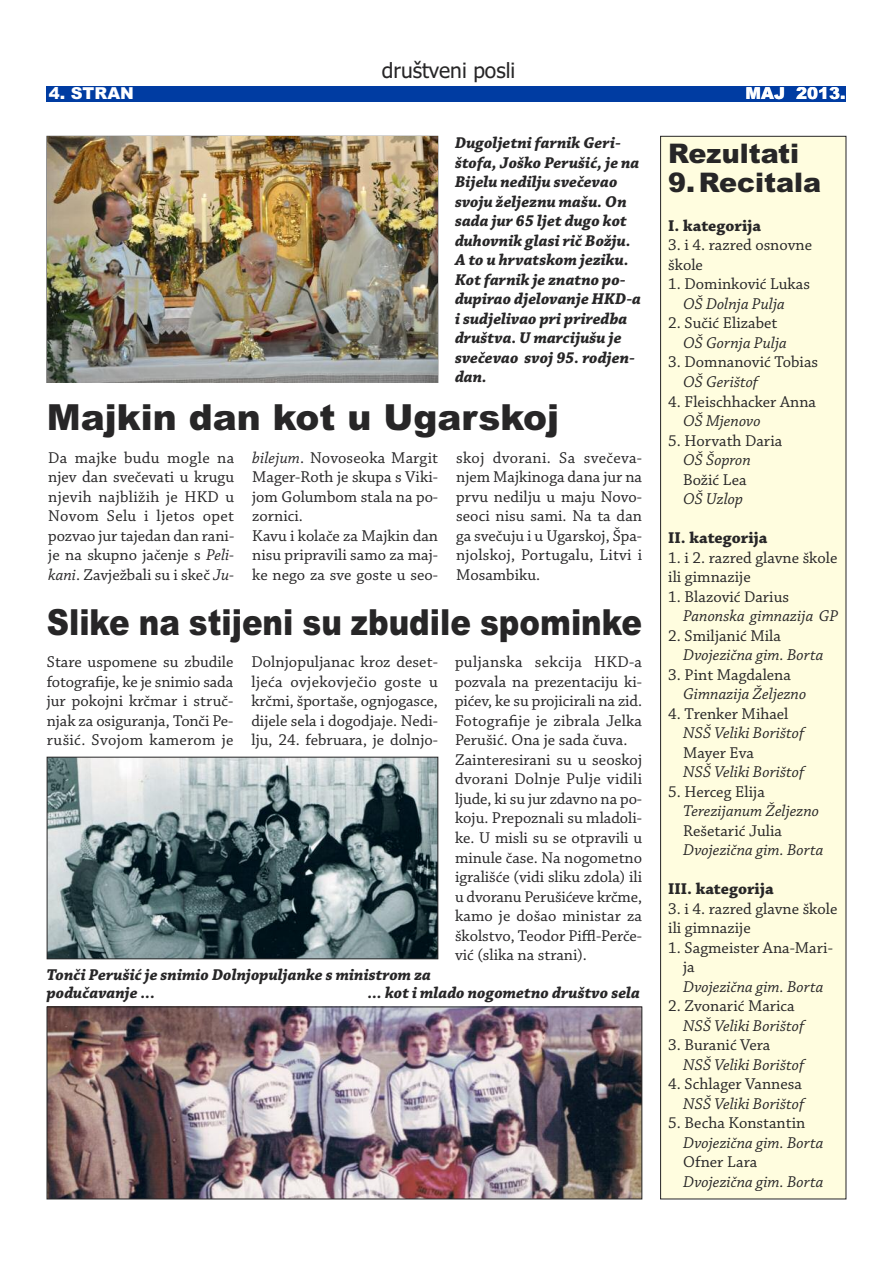
<style>
.page{position:relative;width:893px;height:1263px;background:#fff}
.page>*{position:absolute;margin:0;border:0;box-sizing:border-box;transform-origin:0 0}
.t1{font:900 36px "Arial";color:#272627;scale:.86 1}
.t2{font:900 36px "Arial";color:#272627}
.t3{font:900 27px/28.5px "Arial";color:#272627}
.t4{font:21px "Tahoma";color:#272627}
.t5{font:16.5px/19.5px "Chaparral Pro";color:#272627}
.t6{font:italic 700 16.5px/19.5px "Chaparral Pro";color:#272627}
.t7{font:italic 16.5px "Chaparral Pro";color:#272627}
.t8{font:700 16.5px "Chaparral Pro";color:#272627}
.t9{font:900 16.5px "Arial";color:#fff}
.s1{font-style:italic}
</style>
<div class="page">
<div style="left:47px;top:86px;width:799px;height:15px;background:#003ca2"></div>
<img style="left:49px;top:1009px;width:591px;height:188px">
<div style="left:47px;top:1007px;width:595px;height:192px;border:1px solid #272627"></div>
<img style="left:47px;top:137px;width:391px;height:245px">
<div style="left:661px;top:136px;width:185px;height:1063px;background:#fffddf"></div>
<div style="left:660px;top:136px;width:186px;height:1063px;border:1px solid #272627"></div>
<img style="left:49px;top:759px;width:387px;height:198px">
<div style="left:47px;top:757px;width:391px;height:202px;border:1px solid #272627"></div>
<p class="t4" style="left:382px;top:59px;width:135px">društveni posli</p>
<p class="t9" style="left:49px;top:84px;width:87px">4. STRAN</p>
<p class="t9" style="left:746px;top:84px;width:101px">MAJ 2013.</p>
<p class="t6" style="left:455px;top:135px;width:188px">Dugoljetni farnik Geri&shy;štofa, Joško Perušić, je na<br>Bijelu nedilju svečevao svoju željeznu mašu. On sada jur 65 ljet dugo kot duhovnik glasi rič Božju.<br>A to u hrvatskom jeziku.<br>Kot farnik je znatno po&shy;dupirao djelovanje HKD-a i sudjelivao pri priredba društva. U marcijušu je svečevao svoj 95. rodjen&shy;dan.</p>
<h1 class="t2" style="left:47px;top:397px;width:514px">Majkin dan kot u Ugarskoj</h1>
<p class="t5" style="left:48px;top:449px;width:187px;text-align:justify">Da majke budu mogle na njev dan svečevati u krugu njevih najbližih je HKD u Novom Selu i ljetos opet pozvao jur tajedan dan rani&shy;je na skupno jačenje s <span class="s1">Peli&shy;kani</span>. Zavježbali su i skeč <span class="s1">Ju-</span></p>
<p class="t5" style="left:252px;top:449px;width:187px"><span class="s1">bilejum</span>. Novoseoka Margit<br>Mager-Roth je skupa s Viki&shy;jom Golumbom stala na po&shy;zornici.<br>Kavu i kolače za Majkin dan nisu pripravili samo za maj&shy;ke nego za sve goste u seo-</p>
<p class="t5" style="left:456px;top:449px;width:187px;text-align:justify">skoj dvorani. Sa svečeva&shy;njem Majkinoga dana jur na prvu nedilju u maju Novo&shy;seoci nisu sami. Na ta dan ga svečuju i u Ugarskoj, Špa&shy;njolskoj, Portugalu, Litvi i Mosambiku.</p>
<h1 class="t1" style="left:47px;top:602px;width:694px">Slike na stijeni su zbudile spominke</h1>
<p class="t5" style="left:47px;top:653px;width:188px;text-align:justify">Stare uspomene su zbudile fotografije, ke je snimio sada jur pokojni krčmar i struč&shy;njak za osiguranja, Tonči Pe&shy;rušić. Svojom kamerom je</p>
<p class="t5" style="left:251px;top:653px;width:188px;text-align:justify">Dolnjopuljanac kroz deset&shy;ljeća ovjekovječio goste u krčmi, športaše, ognjogasce, dijele sela i dogodjaje. Nedi&shy;lju, 24. februara, je dolnjo-</p>
<p class="t5" style="left:455px;top:654px;width:189px">puljanska sekcija HKD-a pozvala na prezentaciju ki&shy;pićev, ke su projicirali na zid.<br>Fotografije je zibrala Jelka<br>Perušić. Ona je sada čuva.<br>Zainteresirani su u seoskoj dvorani Dolnje Pulje vidili ljude, ki su jur zdavno na po&shy;koju. Prepoznali su mladoli&shy;ke. U misli su se otpravili u minule čase. Na nogometno igrališće (vidi sliku zdola) ili u dvoranu Perušićeve krčme, kamo je došao ministar za školstvo, Teodor Piffl-Perče&shy;vić (slika na strani).</p>
<p class="t6" style="left:47px;top:967px;width:386px;line-height:18px">Tonči Perušić je snimio Dolnjopuljanke s ministrom za podučavanje ...</p>
<p class="t6" style="left:368px;top:985px;width:274px">... kot i mlado nogometno društvo sela</p>
<h2 class="t3" style="left:668px;top:140px;width:154px">Rezultati<br>9.Recitala</h2>
<p class="t8" style="left:668px;top:219px;width:94px">I. kategorija</p>
<p class="t5" style="left:668px;top:237px;width:145px">3. i 4. razred osnovne škole</p>
<p class="t5" style="left:668px;top:276px;width:143px">1. Dominković Lukas</p>
<p class="t7" style="left:683px;top:297px;width:103px">OŠ Dolnja Pulja</p>
<p class="t5" style="left:668px;top:315px;width:111px">2. Sučić Elizabet</p>
<p class="t7" style="left:683px;top:336px;width:105px">OŠ Gornja Pulja</p>
<p class="t5" style="left:668px;top:354px;width:151px">3. Domnanović Tobias</p>
<p class="t7" style="left:683px;top:375px;width:76px">OŠ Gerištof</p>
<p class="t5" style="left:668px;top:393px;width:149px">4. Fleischhacker Anna</p>
<p class="t7" style="left:683px;top:414px;width:79px">OŠ Mjenovo</p>
<p class="t5" style="left:668px;top:432px;width:116px">5. Horvath Daria</p>
<p class="t7" style="left:683px;top:453px;width:69px">OŠ Šopron</p>
<p class="t5" style="left:683px;top:471px;width:65px">Božić Lea</p>
<p class="t7" style="left:683px;top:492px;width:61px">OŠ Uzlop</p>
<p class="t8" style="left:668px;top:531px;width:101px">II. kategorija</p>
<p class="t5" style="left:668px;top:549px;width:171px">1. i 2. razred glavne škole ili gimnazije</p>
<p class="t5" style="left:668px;top:588px;width:122px">1. Blazović Darius</p>
<p class="t7" style="left:683px;top:610px;width:157px">Panonska gimnazija GP</p>
<p class="t5" style="left:668px;top:627px;width:114px">2. Smiljanić Mila</p>
<p class="t7" style="left:683px;top:649px;width:142px">Dvojezična gim. Borta</p>
<p class="t5" style="left:668px;top:666px;width:124px">3. Pint Magdalena</p>
<p class="t7" style="left:683px;top:688px;width:125px">Gimnazija Željezno</p>
<p class="t5" style="left:668px;top:705px;width:122px">4. Trenker Mihael</p>
<p class="t7" style="left:683px;top:727px;width:122px">NSŠ Veliki Borištof</p>
<p class="t5" style="left:683px;top:744px;width:72px">Mayer Eva</p>
<p class="t7" style="left:683px;top:766px;width:122px">NSŠ Veliki Borištof</p>
<p class="t5" style="left:668px;top:783px;width:98px">5. Herceg Elija</p>
<p class="t7" style="left:683px;top:805px;width:137px">Terezijanum Željezno</p>
<p class="t5" style="left:683px;top:822px;width:100px">Rešetarić Julia</p>
<p class="t7" style="left:683px;top:844px;width:142px">Dvojezična gim. Borta</p>
<p class="t8" style="left:668px;top:883px;width:107px">III. kategorija</p>
<p class="t5" style="left:668px;top:900px;width:171px">3. i 4. razred glavne škole ili gimnazije</p>
<p class="t5" style="left:683px;top:939px;width:151px;text-indent:-15px">1. Sagmeister Ana-Mari&shy;ja</p>
<p class="t7" style="left:683px;top:980px;width:142px">Dvojezična gim. Borta</p>
<p class="t5" style="left:668px;top:998px;width:128px">2. Zvonarić Marica</p>
<p class="t7" style="left:683px;top:1019px;width:122px">NSŠ Veliki Borištof</p>
<p class="t5" style="left:668px;top:1037px;width:104px">3. Buranić Vera</p>
<p class="t7" style="left:683px;top:1058px;width:122px">NSŠ Veliki Borištof</p>
<p class="t5" style="left:668px;top:1076px;width:135px">4. Schlager Vannesa</p>
<p class="t7" style="left:683px;top:1097px;width:122px">NSŠ Veliki Borištof</p>
<p class="t5" style="left:668px;top:1115px;width:138px">5. Becha Konstantin</p>
<p class="t7" style="left:683px;top:1136px;width:142px">Dvojezična gim. Borta</p>
<p class="t5" style="left:683px;top:1154px;width:75px">Ofner Lara</p>
<p class="t7" style="left:683px;top:1175px;width:142px">Dvojezična gim. Borta</p>
</div>
